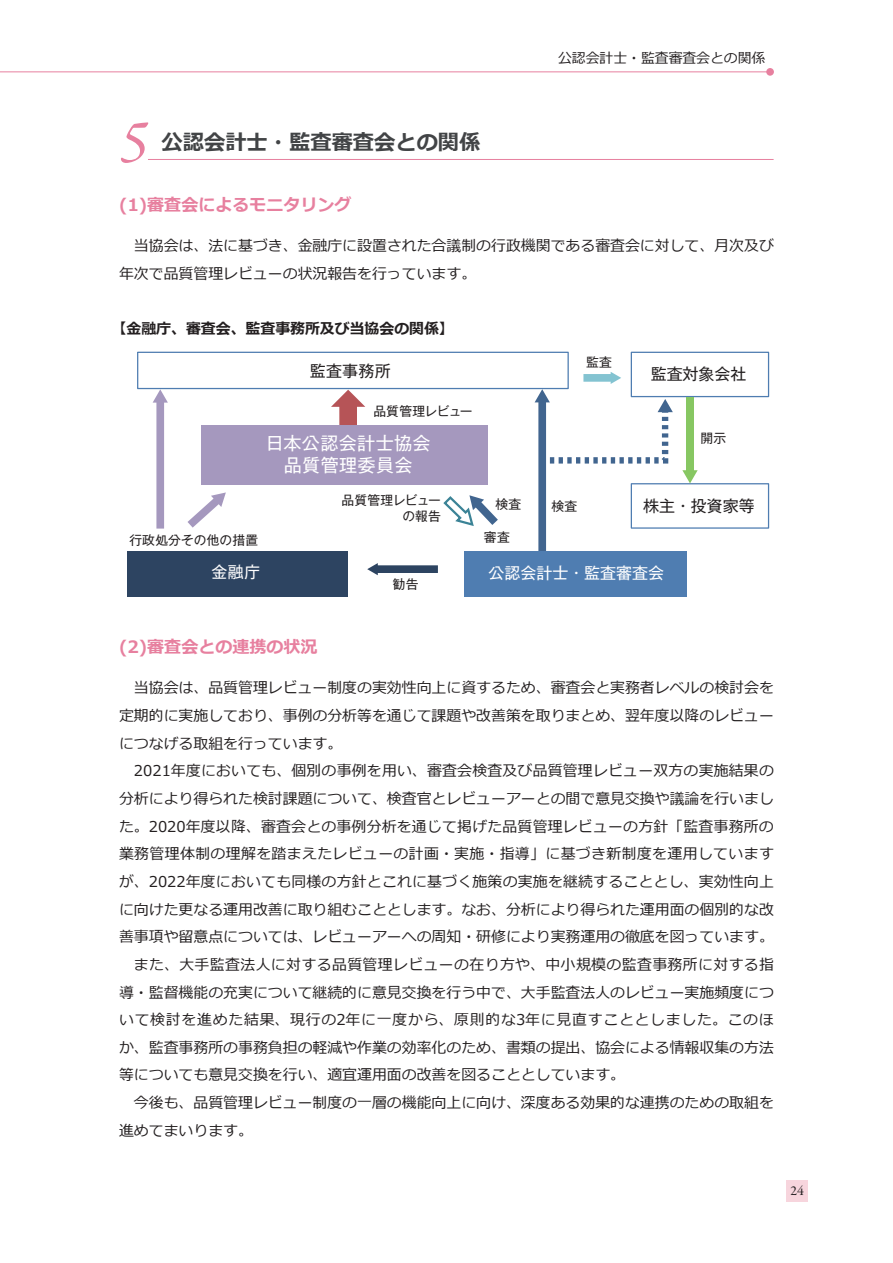
<style>
.page{position:relative;width:893px;height:1263px;background:#fff}
.page>*{position:absolute;margin:0;border:0;box-sizing:border-box;transform-origin:0 0}
.t1{font:italic 59.55px "Garamond Premr Pro";color:#e7809f}
.t2{font:700 21.3px "Meiryo";color:#424446}
.t3{font:18px/21.8px "Gothic MB101 Pro";letter-spacing:.02em;color:#fff;text-align:center}
.t4{font:700 16.95px "Meiryo";color:#e7809f}
.t5{font:15.9px "Gothic MB101 Pro";color:#231f20}
.t6{font:15.9px "Gothic MB101 Pro";color:#fff}
.t7{font:14.85px/27.6px "Meiryo";color:#231f20}
.t8{font:14.85px "Meiryo";letter-spacing:.025em;color:#231f20}
.t9{font:14.85px "Meiryo";letter-spacing:.05em;color:#231f20}
.t10{font:700 14.85px "Meiryo";color:#231f20}
.t11{font:13.8px "Meiryo";color:#231f20}
.t12{font:13.8px "Garamond Premr Pro";color:#231f20}
.t13{font:12.75px/15.3px "Gothic MB101 Pro";letter-spacing:.005em;color:#231f20;text-align:right}
.t14{font:12.75px "Gothic MB101 Pro";letter-spacing:-.05em;color:#231f20}
</style>
<div class="page">
<hr style="left:0;top:72px;width:770px;height:1px;background:#e7809f">
<div style="left:766px;top:68px;width:8px;height:8px;background:#e7809f;border-radius:50%"></div>
<div style="left:787px;top:1180px;width:21px;height:21px;background:#f7d5dd"></div>
<hr style="left:148px;top:159px;width:626px;height:1px;background:#e7809f">
<svg style="left:153px;top:389px;width:15px;height:140px"></svg>
<svg style="left:188px;top:492px;width:38px;height:36px"></svg>
<div style="left:137px;top:352px;width:432px;height:37px;border:1px solid #4f7db1"></div>
<div style="left:631px;top:352px;width:138px;height:45px;border:1px solid #4f7db1"></div>
<div style="left:631px;top:483px;width:138px;height:46px;border:1px solid #4f7db1"></div>
<div style="left:464px;top:551px;width:222px;height:45px;background:#4f7db1"></div>
<div style="left:127px;top:551px;width:221px;height:45px;background:#2d4461"></div>
<div style="left:339px;top:404px;width:18px;height:23px;background:#b65457"></div>
<svg style="left:331px;top:390px;width:34px;height:17px"></svg>
<svg style="left:443px;top:495px;width:55px;height:31px"></svg>
<svg style="left:367px;top:563px;width:71px;height:12px"></svg>
<div style="left:686px;top:397px;width:8px;height:76px;background:#87c762"></div>
<svg style="left:682px;top:470px;width:16px;height:13px"></svg>
<svg style="left:535px;top:372px;width:138px;height:179px"></svg>
<div style="left:202px;top:425px;width:286px;height:60px;background:#a598be"></div>
<p class="t11" style="left:558px;top:49px;width:209px">公認会計士・監査審査会との関係</p>
<h1 class="t1" style="left:119px;top:104px;width:30px">5</h1>
<h2 class="t2" style="left:162px;top:128px;width:320px">公認会計士・監査審査会との関係</h2>
<p class="t4" style="left:119px;top:192px;width:234px">(1)審査会によるモニタリング</p>
<p class="t7" style="left:119px;top:233px;width:656px;text-indent:15px">当協会は、法に基づき、金融庁に設置された合議制の行政機関である審査会に対して、月次及び年次で品質管理レビューの状況報告を行っています。</p>
<p class="t10" style="left:112px;top:318px;width:344px">【金融庁、審査会、監査事務所及び当協会の関係】</p>
<p class="t5" style="left:310px;top:358px;width:82px">監査事務所</p>
<p class="t5" style="left:651px;top:361px;width:97px">監査対象会社</p>
<p class="t13" style="left:586px;top:352px;width:27px">監査</p>
<p class="t13" style="left:129px;top:531px;width:130px">行政処分その他の措置</p>
<p class="t6" style="left:212px;top:559px;width:50px">金融庁</p>
<p class="t14" style="left:373px;top:400px;width:101px">品質管理レビュー</p>
<p class="t3" style="left:266px;top:430px;width:166px">日本公認会計士協会品質管理委員会</p>
<p class="t13" style="left:342px;top:491px;width:101px">品質管理レビューの報告</p>
<p class="t13" style="left:495px;top:494px;width:27px">検査</p>
<p class="t13" style="left:551px;top:497px;width:27px">検査</p>
<p class="t13" style="left:484px;top:528px;width:27px">審査</p>
<p class="t13" style="left:700px;top:428px;width:27px">開示</p>
<p class="t5" style="left:643px;top:493px;width:113px">株主・投資家等</p>
<p class="t13" style="left:393px;top:574px;width:27px">勧告</p>
<p class="t6" style="left:489px;top:560px;width:177px">公認会計士・監査審査会</p>
<p class="t4" style="left:119px;top:635px;width:200px">(2)審査会との連携の状況</p>
<p class="t7" style="left:119px;top:675px;width:656px;text-align:justify;text-indent:15px">当協会は、品質管理レビュー制度の実効性向上に資するため、審査会と実務者レベルの検討会を定期的に実施しており、事例の分析等を通じて課題や改善策を取りまとめ、翌年度以降のレビューにつなげる取組を行っています。</p>
<p class="t7" style="left:134px;top:758px;width:641px">2021年度においても、個別の事例を用い、審査会検査及び品質管理レビュー双方の実施結果の</p>
<p class="t7" style="left:119px;top:786px;width:656px">分析により得られた検討課題について、検査官とレビューアーとの間で意見交換や議論を行いまし</p>
<p class="t7" style="left:119px;top:813px;width:656px">た。2020年度以降、審査会との事例分析を通じて掲げた品質管理レビューの方針「監査事務所の</p>
<p class="t8" style="left:119px;top:843px;width:656px">業務管理体制の理解を踏まえたレビューの計画・実施・指導」に基づき新制度を運用しています</p>
<p class="t7" style="left:119px;top:868px;width:656px">が、2022年度においても同様の方針とこれに基づく施策の実施を継続することとし、実効性向上</p>
<p class="t7" style="left:119px;top:896px;width:656px">に向けた更なる運用改善に取り組むこととします。なお、分析により得られた運用面の個別的な改</p>
<p class="t7" style="left:119px;top:924px;width:656px">善事項や留意点については、レビューアーへの周知・研修により実務運用の徹底を図っています。</p>
<p class="t8" style="left:134px;top:954px;width:642px">また、大手監査法人に対する品質管理レビューの在り方や、中小規模の監査事務所に対する指</p>
<p class="t7" style="left:119px;top:979px;width:656px">導・監督機能の充実について継続的に意見交換を行う中で、大手監査法人のレビュー実施頻度につ</p>
<p class="t9" style="left:119px;top:1009px;width:656px">いて検討を進めた結果、現行の2年に一度から、原則的な3年に見直すこととしました。このほ</p>
<p class="t7" style="left:119px;top:1034px;width:656px">か、監査事務所の事務負担の軽減や作業の効率化のため、書類の提出、協会による情報収集の方法</p>
<p class="t7" style="left:119px;top:1062px;width:507px">等についても意見交換を行い、適宜運用面の改善を図ることとしています。</p>
<p class="t7" style="left:134px;top:1090px;width:641px">今後も、品質管理レビュー制度の一層の機能向上に向け、深度ある効果的な連携のための取組を</p>
<p class="t7" style="left:119px;top:1117px;width:135px">進めてまいります。</p>
<p class="t12" style="left:791px;top:1182px;width:15px">24</p>
</div>
